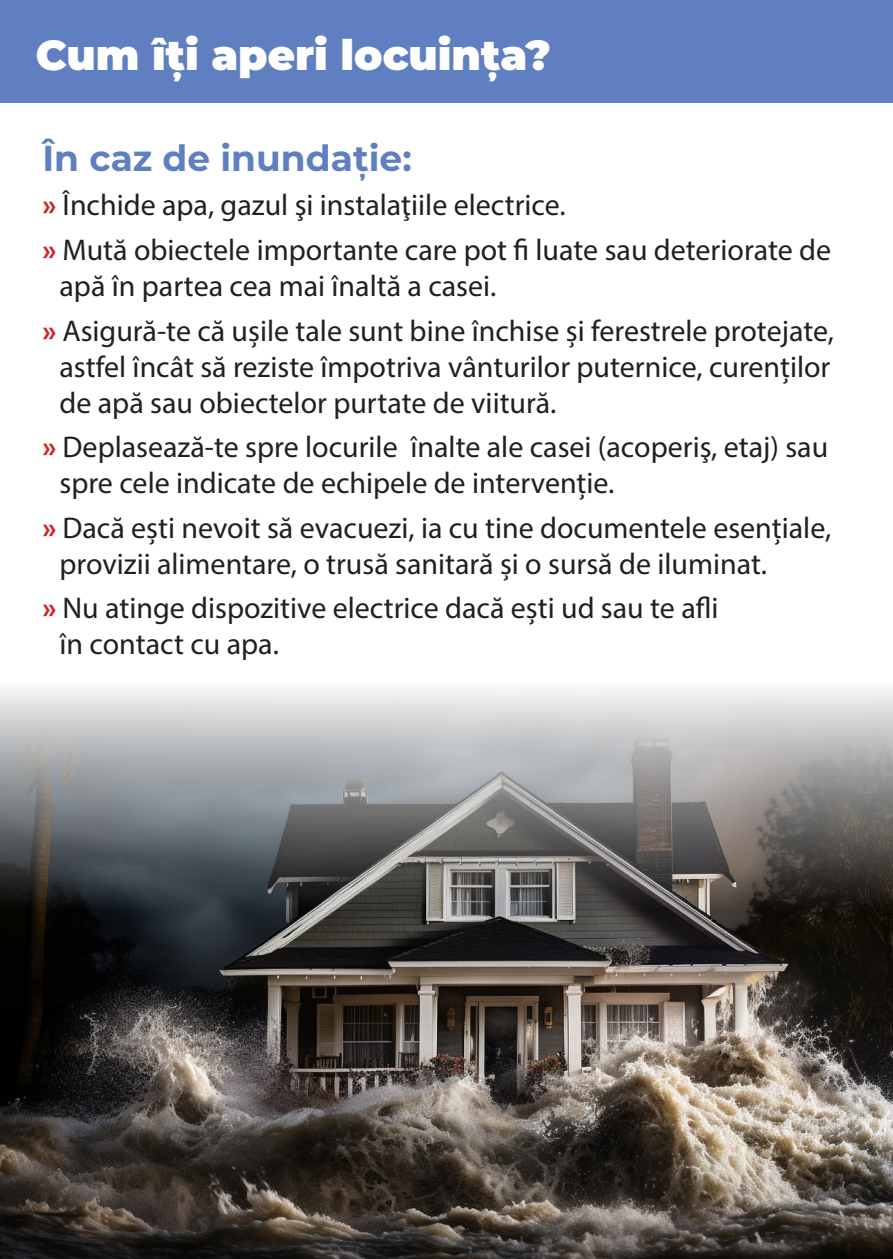
<style>
.page{position:relative;width:893px;height:1259px;background:#fff}
.page>*{position:absolute;margin:0;border:0;box-sizing:border-box;transform-origin:0 0}
.t1{font:900 42px "Montserrat";color:#fff}
.t2{font:700 36px "Montserrat";color:#607fc0}
.t3{font:30px/36px "Myriad Pro";color:#231f20}
.s1{font-weight:700;color:#d1232a}
</style>
<div class="page">
<div style="left:0;top:0;width:893px;height:102px;background:#607fc0"></div>
<img style="left:0;top:688px;width:893px;height:571px">
<p class="t1" style="left:36px;top:24px;width:517px">Cum îți aperi locuința?</p>
<p class="t2" style="left:43px;top:132px;width:371px">În caz de inundație:</p>
<p class="t3" style="left:43px;top:187px;width:525px"><span class="s1">»</span> Închide apa, gazul şi instalaţiile electrice.</p>
<p class="t3" style="left:43px;top:231px;width:790px"><span class="s1">»</span> Mută obiectele importante care pot fi luate sau deteriorate de</p>
<p class="t3" style="left:60px;top:267px;width:438px">apă în partea cea mai înaltă a casei.</p>
<p class="t3" style="left:43px;top:312px;width:793px"><span class="s1">»</span> Asigură-te că ușile tale sunt bine închise și ferestrele protejate,</p>
<p class="t3" style="left:60px;top:348px;width:772px">astfel încât să reziste împotriva vânturilor puternice, curenților de apă sau obiectelor purtate de viitură.</p>
<p class="t3" style="left:43px;top:428px;width:787px"><span class="s1">»</span> Deplasează-te spre locurile înalte ale casei (acoperiş, etaj) sau</p>
<p class="t3" style="left:60px;top:464px;width:556px">spre cele indicate de echipele de intervenție.</p>
<p class="t3" style="left:43px;top:509px;width:790px"><span class="s1">»</span> Dacă ești nevoit să evacuezi, ia cu tine documentele esențiale,</p>
<p class="t3" style="left:60px;top:545px;width:709px">provizii alimentare, o trusă sanitară și o sursă de iluminat.</p>
<p class="t3" style="left:43px;top:589px;width:677px"><span class="s1">»</span> Nu atinge dispozitive electrice dacă ești ud sau te afli</p>
<p class="t3" style="left:60px;top:625px;width:221px">în contact cu apa.</p>
</div>
